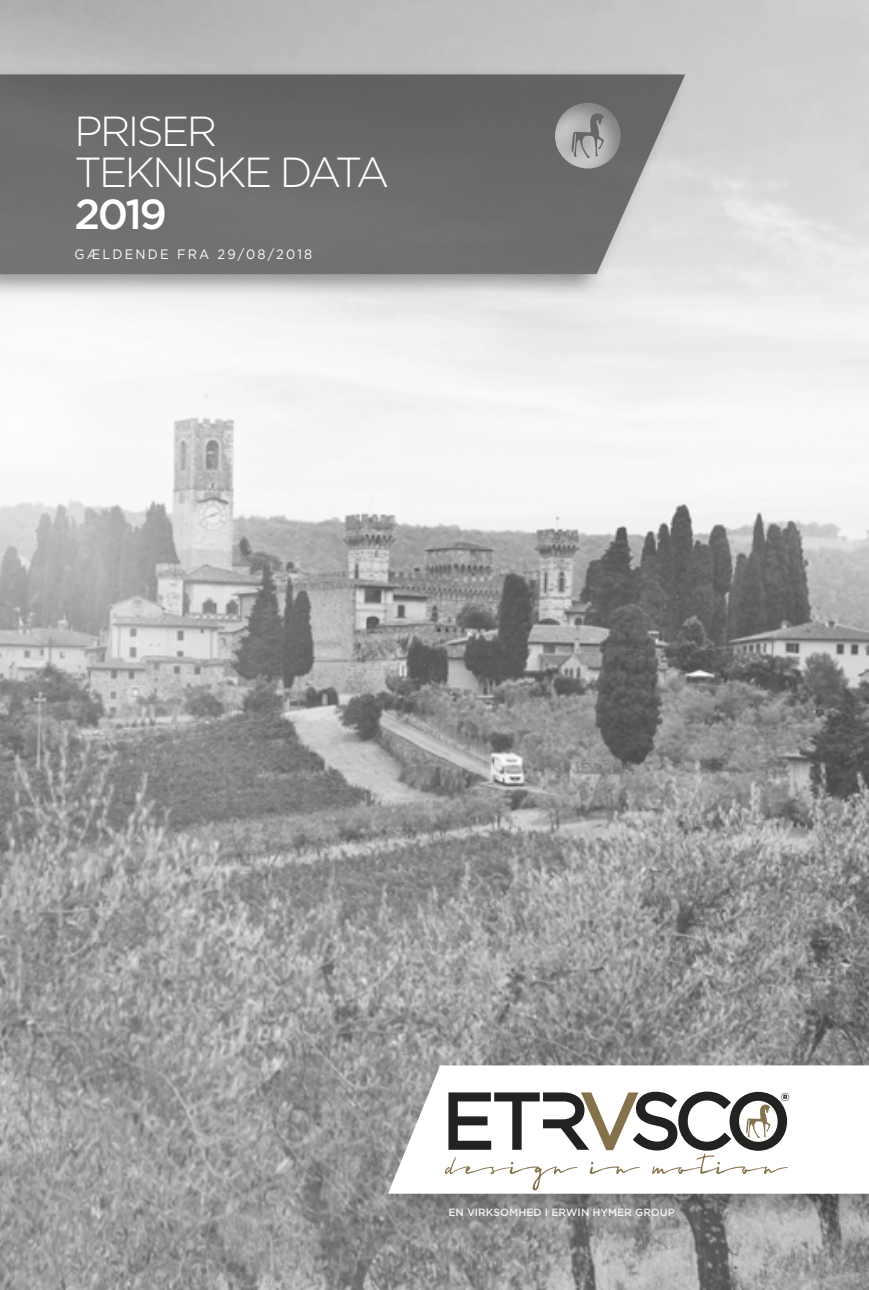
<style>
.page{position:relative;width:869px;height:1290px;background:#fff}
.page>*{position:absolute;margin:0;border:0;box-sizing:border-box;transform-origin:0 0}
.t1{font:70.35px "Midnightcali";color:#85724d;scale:.83 1}
.t2{font:300 42px/40.2px "Gotham";letter-spacing:-.06em;color:#fff}
.t3{font:500 42px "Gotham";color:#fff}
.t4{font:13.65px "Gotham";letter-spacing:.17em;color:#fff;scale:.95 1}
.t5{font:500 10.5px "Gotham";color:#fff}
</style>
<div class="page">
<img style="left:1px;top:0;width:867px;height:1290px">
<div style="left:0;top:65px;width:689px;height:234px;background:#222221;opacity:.75"></div>
<svg style="left:1px;top:74px;width:684px;height:200px;background:#737373"></svg>
<div style="left:385px;top:1061px;width:483px;height:161px;background:#222221;opacity:.25"></div>
<svg style="left:388px;top:1065px;width:480px;height:128px"></svg>
<svg style="left:448px;top:1091px;width:340px;height:60px"></svg>
<img style="left:0;top:0;width:1px;height:1290px">
<h2 class="t2" style="left:74px;top:110px;width:316px">PRISER<br>TEKNISKE DATA</h2>
<h2 class="t3" style="left:74px;top:186px;width:94px">2019</h2>
<p class="t4" style="left:74px;top:246px;width:252px">GÆLDENDE FRA 29/08/2018</p>
<h1 class="t1" style="left:448px;top:1125px;width:409px">design in motion</h1>
<p class="t5" style="left:448px;top:1205px;width:228px">EN VIRKSOMHED I ERWIN HYMER GROUP</p>
</div>
